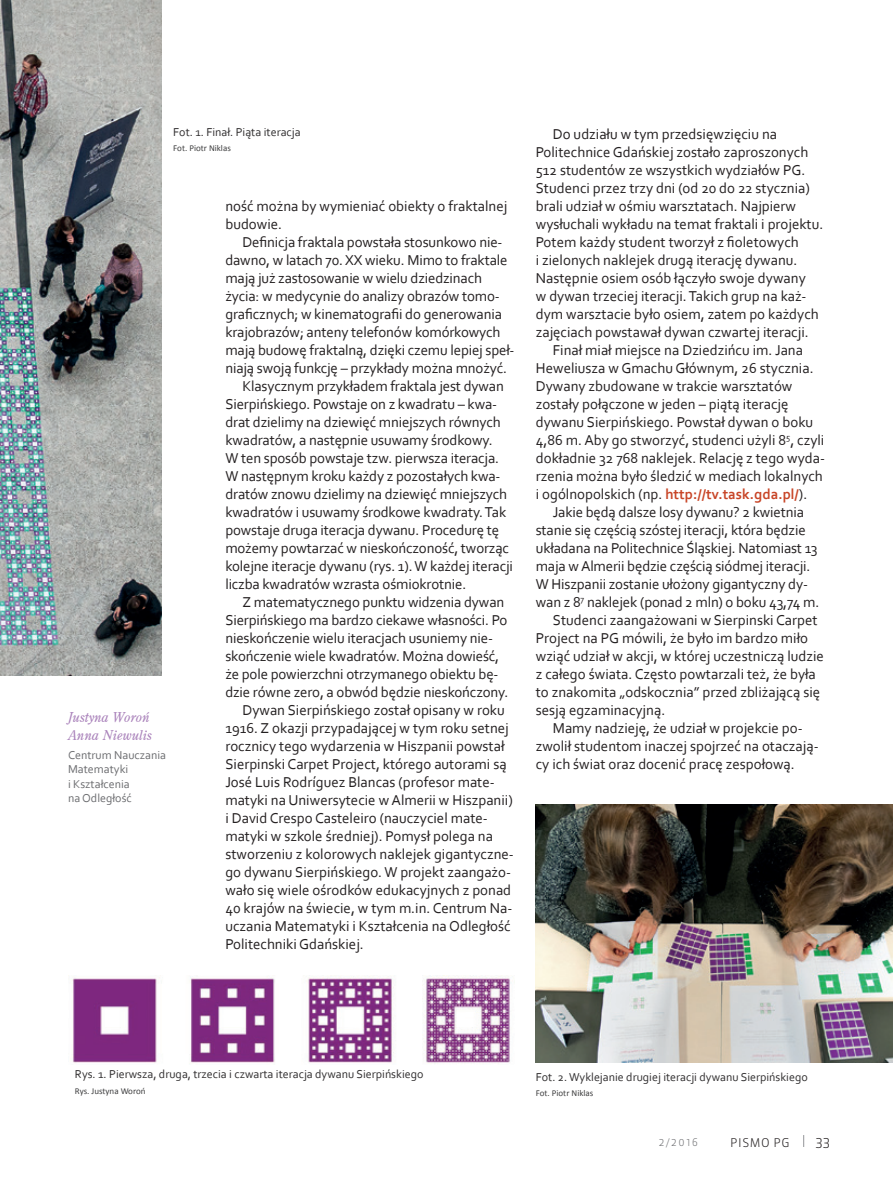
<style>
.page{position:relative;width:893px;height:1191px;background:#fff}
.page>*{position:absolute;margin:0;border:0;box-sizing:border-box;transform-origin:0 0}
.t1{font:15px/18px "Corbel";color:#231f20}
.t2{font:700 15px "Corbel";color:#c84527}
.t3{font:italic 13.5px/18px "Centurion Old";color:#aa83bb}
.t4{font:300 13.5px "Sanuk Pro";color:#231f20}
.t5{font:12px "Corbel";color:#312f30}
.t6{font:12px/14.4px "Corbel";color:#6c6d70}
.t7{font:300 12px "Sanuk Pro";letter-spacing:.05em;color:#231f20}
.t8{font:300 10.5px "Sanuk Pro";color:#6c6d70}
.t9{font:9px "Calibri";color:#3e3e3f}
.s1{font-weight:400;color:#231f20}
</style>
<div class="page">
<svg style="left:803px;top:1135px;width:1px;height:12px"></svg>
<img style="left:0;top:0;width:162px;height:675px">
<img style="left:536px;top:805px;width:357px;height:257px">
<img style="left:68px;top:975px;width:443px;height:89px">
<p class="t5" style="left:173px;top:124px;width:129px">Fot. 1. Finał. Piąta iteracja</p>
<p class="t9" style="left:173px;top:142px;width:59px">Fot. Piotr Niklas</p>
<p class="t3" style="left:68px;top:708px;width:85px">Justyna Woroń<br>Anna Niewulis</p>
<p class="t6" style="left:68px;top:747px;width:100px">Centrum Nauczania<br>Matematyki<br>i Kształcenia<br>na Odległość</p>
<p class="t1" style="left:225px;top:197px;width:283px">ność można by wymieniać obiekty o fraktalnej budowie.</p>
<p class="t1" style="left:242px;top:233px;width:262px">Definicja fraktala powstała stosunkowo nie-</p>
<p class="t1" style="left:225px;top:251px;width:284px">dawno, w latach 70. XX wieku. Mimo to fraktale</p>
<p class="t1" style="left:225px;top:269px;width:258px">mają już zastosowanie w wielu dziedzinach</p>
<p class="t1" style="left:225px;top:287px;width:276px">życia: w medycynie do analizy obrazów tomo-</p>
<p class="t1" style="left:225px;top:305px;width:278px">graficznych; w kinematografii do generowania</p>
<p class="t1" style="left:225px;top:323px;width:277px">krajobrazów; anteny telefonów komórkowych</p>
<p class="t1" style="left:225px;top:341px;width:291px">mają budowę fraktalną, dzięki czemu lepiej speł-</p>
<p class="t1" style="left:225px;top:359px;width:283px">niają swoją funkcję – przykłady można mnożyć.</p>
<p class="t1" style="left:242px;top:377px;width:263px">Klasycznym przykładem fraktala jest dywan</p>
<p class="t1" style="left:225px;top:395px;width:273px">Sierpińskiego. Powstaje on z kwadratu – kwa-</p>
<p class="t1" style="left:225px;top:413px;width:277px">drat dzielimy na dziewięć mniejszych równych</p>
<p class="t1" style="left:225px;top:431px;width:269px">kwadratów, a następnie usuwamy środkowy.</p>
<p class="t1" style="left:225px;top:449px;width:275px">W ten sposób powstaje tzw. pierwsza iteracja.</p>
<p class="t1" style="left:225px;top:467px;width:277px">W następnym kroku każdy z pozostałych kwa-</p>
<p class="t1" style="left:225px;top:485px;width:283px">dratów znowu dzielimy na dziewięć mniejszych</p>
<p class="t1" style="left:225px;top:503px;width:282px">kwadratów i usuwamy środkowe kwadraty. Tak</p>
<p class="t1" style="left:225px;top:521px;width:275px">powstaje druga iteracja dywanu. Procedurę tę</p>
<p class="t1" style="left:225px;top:539px;width:285px">możemy powtarzać w nieskończoność, tworząc</p>
<p class="t1" style="left:225px;top:557px;width:289px">kolejne iteracje dywanu (rys. 1). W każdej iteracji</p>
<p class="t1" style="left:225px;top:575px;width:242px">liczba kwadratów wzrasta ośmiokrotnie.</p>
<p class="t1" style="left:242px;top:593px;width:263px">Z matematycznego punktu widzenia dywan</p>
<p class="t1" style="left:225px;top:611px;width:284px">Sierpińskiego ma bardzo ciekawe własności. Po</p>
<p class="t1" style="left:225px;top:629px;width:269px">nieskończenie wielu iteracjach usuniemy nie-</p>
<p class="t1" style="left:225px;top:647px;width:275px">skończenie wiele kwadratów. Można dowieść,</p>
<p class="t1" style="left:225px;top:665px;width:275px">że pole powierzchni otrzymanego obiektu bę-</p>
<p class="t1" style="left:225px;top:683px;width:284px">dzie równe zero, a obwód będzie nieskończony.</p>
<p class="t1" style="left:242px;top:701px;width:264px">Dywan Sierpińskiego został opisany w roku</p>
<p class="t1" style="left:225px;top:719px;width:285px">1916. Z okazji przypadającej w tym roku setnej</p>
<p class="t1" style="left:225px;top:737px;width:281px">rocznicy tego wydarzenia w Hiszpanii powstał</p>
<p class="t1" style="left:225px;top:755px;width:283px">Sierpinski Carpet Project, którego autorami są</p>
<p class="t1" style="left:225px;top:773px;width:271px">José Luis Rodríguez Blancas (profesor mate-</p>
<p class="t1" style="left:225px;top:791px;width:289px">matyki na Uniwersytecie w Almerii w Hiszpanii)</p>
<p class="t1" style="left:225px;top:809px;width:264px">i David Crespo Casteleiro (nauczyciel mate-</p>
<p class="t1" style="left:225px;top:827px;width:269px">matyki w szkole średniej). Pomysł polega na</p>
<p class="t1" style="left:225px;top:845px;width:290px">stworzeniu z kolorowych naklejek gigantyczne-</p>
<p class="t1" style="left:225px;top:863px;width:287px">go dywanu Sierpińskiego. W projekt zaangażo-</p>
<p class="t1" style="left:225px;top:881px;width:287px">wało się wiele ośrodków edukacyjnych z ponad</p>
<p class="t1" style="left:225px;top:899px;width:289px">40 krajów na świecie, w tym m.in. Centrum Na-</p>
<p class="t1" style="left:225px;top:917px;width:287px">uczania Matematyki i Kształcenia na Odległość</p>
<p class="t1" style="left:225px;top:935px;width:140px">Politechniki Gdańskiej.</p>
<p class="t1" style="left:553px;top:124px;width:226px">Do udziału w tym przedsięwzięciu na</p>
<p class="t1" style="left:536px;top:142px;width:274px">Politechnice Gdańskiej zostało zaproszonych</p>
<p class="t1" style="left:536px;top:160px;width:271px">512 studentów ze wszystkich wydziałów PG.</p>
<p class="t1" style="left:536px;top:178px;width:276px">Studenci przez trzy dni (od 20 do 22 stycznia)</p>
<p class="t1" style="left:536px;top:196px;width:262px">brali udział w ośmiu warsztatach. Najpierw</p>
<p class="t1" style="left:536px;top:214px;width:289px">wysłuchali wykładu na temat fraktali i projektu.</p>
<p class="t1" style="left:536px;top:232px;width:265px">Potem każdy student tworzył z fioletowych</p>
<p class="t1" style="left:536px;top:250px;width:263px">i zielonych naklejek drugą iterację dywanu.</p>
<p class="t1" style="left:536px;top:268px;width:272px">Następnie osiem osób łączyło swoje dywany</p>
<p class="t1" style="left:536px;top:286px;width:272px">w dywan trzeciej iteracji. Takich grup na każ-</p>
<p class="t1" style="left:536px;top:304px;width:284px">dym warsztacie było osiem, zatem po każdych</p>
<p class="t1" style="left:536px;top:322px;width:274px">zajęciach powstawał dywan czwartej iteracji.</p>
<p class="t1" style="left:553px;top:340px;width:252px">Finał miał miejsce na Dziedzińcu im. Jana</p>
<p class="t1" style="left:536px;top:358px;width:279px">Heweliusza w Gmachu Głównym, 26 stycznia.</p>
<p class="t1" style="left:536px;top:376px;width:258px">Dywany zbudowane w trakcie warsztatów</p>
<p class="t1" style="left:536px;top:394px;width:254px">zostały połączone w jeden – piątą iterację</p>
<p class="t1" style="left:536px;top:412px;width:279px">dywanu Sierpińskiego. Powstał dywan o boku</p>
<p class="t1" style="left:536px;top:430px;width:290px">4,86 m. Aby go stworzyć, studenci użyli 8<sup>5</sup>, czyli</p>
<p class="t1" style="left:536px;top:448px;width:291px">dokładnie 32 768 naklejek. Relację z tego wyda-</p>
<p class="t1" style="left:536px;top:466px;width:289px">rzenia można było śledzić w mediach lokalnych</p>
<p class="t2" style="left:536px;top:484px;width:273px"><span class="s1">i ogólnopolskich (np.</span> http://tv.task.gda.pl/<span class="s1">).</span></p>
<p class="t1" style="left:553px;top:502px;width:253px">Jakie będą dalsze losy dywanu? 2 kwietnia</p>
<p class="t1" style="left:536px;top:520px;width:271px">stanie się częścią szóstej iteracji, która będzie</p>
<p class="t1" style="left:536px;top:538px;width:283px">układana na Politechnice Śląskiej. Natomiast 13</p>
<p class="t1" style="left:536px;top:556px;width:276px">maja w Almerii będzie częścią siódmej iteracji.</p>
<p class="t1" style="left:536px;top:574px;width:274px">W Hiszpanii zostanie ułożony gigantyczny dy-</p>
<p class="t1" style="left:536px;top:592px;width:285px">wan z 8<sup>7</sup> naklejek (ponad 2 mln) o boku 43,74 m.</p>
<p class="t1" style="left:553px;top:610px;width:266px">Studenci zaangażowani w Sierpinski Carpet</p>
<p class="t1" style="left:536px;top:628px;width:274px">Project na PG mówili, że było im bardzo miło</p>
<p class="t1" style="left:536px;top:646px;width:290px">wziąć udział w akcji, w której uczestniczą ludzie</p>
<p class="t1" style="left:536px;top:664px;width:282px">z całego świata. Często powtarzali też, że była</p>
<p class="t1" style="left:536px;top:682px;width:286px">to znakomita „odskocznia” przed zbliżającą się</p>
<p class="t1" style="left:536px;top:700px;width:131px">sesją egzaminacyjną.</p>
<p class="t1" style="left:553px;top:718px;width:251px">Mamy nadzieję, że udział w projekcie po-</p>
<p class="t1" style="left:536px;top:736px;width:284px">zwolił studentom inaczej spojrzeć na otaczają-</p>
<p class="t1" style="left:536px;top:754px;width:260px">cy ich świat oraz docenić pracę zespołową.</p>
<p class="t5" style="left:75px;top:1067px;width:350px">Rys. 1. Pierwsza, druga, trzecia i czwarta iteracja dywanu Sierpińskiego</p>
<p class="t9" style="left:75px;top:1084px;width:72px">Rys. Justyna Woroń</p>
<p class="t5" style="left:536px;top:1069px;width:274px">Fot. 2. Wyklejanie drugiej iteracji dywanu Sierpińskiego</p>
<p class="t9" style="left:536px;top:1087px;width:59px">Fot. Piotr Niklas</p>
<p class="t8" style="left:659px;top:1135px;width:40px">2/2016</p>
<p class="t7" style="left:730px;top:1134px;width:61px">PISMO PG</p>
<p class="t4" style="left:815px;top:1132px;width:16px">33</p>
</div>
